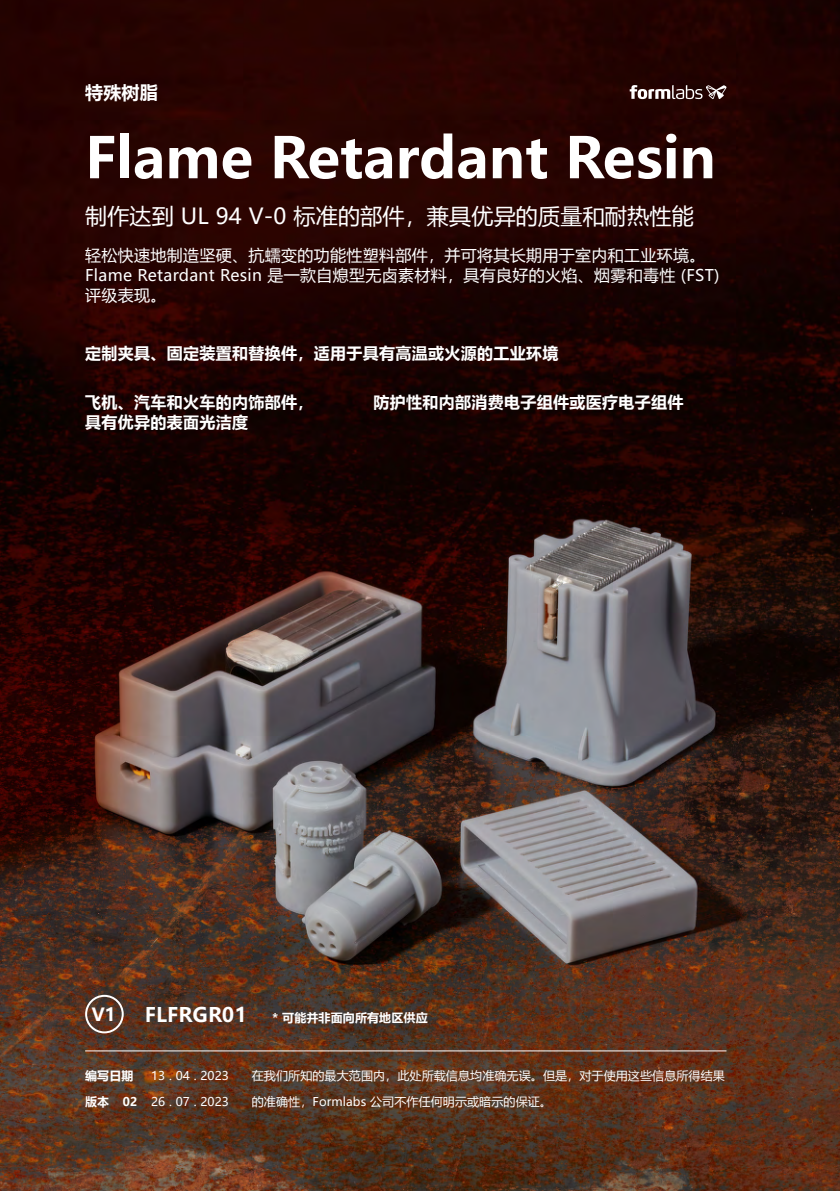
<style>
.page{position:relative;width:840px;height:1191px;background:#fff}
.page>*{position:absolute;margin:0;border:0;box-sizing:border-box;transform-origin:0 0}
.t1{font:700 56px "Microsoft Ya Hei";color:#fff}
.t2{font:22px "Microsoft Ya Hei";letter-spacing:.01em;color:#fff}
.t3{font:700 20px "Microsoft Ya Hei";letter-spacing:.01em;color:#fff}
.t4{font:700 18px "Microsoft Ya Hei";letter-spacing:.01em;color:#fff}
.t5{font:16px/20px "Microsoft Ya Hei";letter-spacing:.02em;color:#fff}
.t6{font:700 16px/20px "Microsoft Ya Hei";letter-spacing:.02em;color:#fff}
.t7{font:12px "Microsoft Ya Hei";letter-spacing:.01em;color:#fff}
.t8{font:700 12px "Microsoft Ya Hei";letter-spacing:.01em;color:#fff}
.s1{font-weight:700}
</style>
<div class="page">
<img style="left:0;top:0;width:839px;height:1191px">
<hr style="left:85px;top:1050px;width:641px;height:1px;background:#fff">
<div style="left:85px;top:994px;width:39px;height:39px;border:2px solid #fff;border-radius:50%"></div>
<svg style="left:629px;top:85px;width:97px;height:14px"></svg>
<p class="t4" style="left:85px;top:80px;width:74px">特殊树脂</p>
<h1 class="t1" style="left:85px;top:119px;width:631px">Flame Retardant Resin</h1>
<h2 class="t2" style="left:85px;top:201px;width:609px">制作达到 UL 94 V-0 标准的部件，兼具优异的质量和耐热性能</h2>
<p class="t5" style="left:85px;top:245px;width:635px">轻松快速地制造坚硬、抗蠕变的功能性塑料部件，并可将其长期用于室内和工业环境。<br>Flame Retardant Resin 是一款自熄型无卤素材料，具有良好的火焰、烟雾和毒性 (FST)评级表现。</p>
<p class="t6" style="left:85px;top:343px;width:474px">定制夹具、固定装置和替换件，适用于具有高温或火源的工业环境</p>
<p class="t6" style="left:85px;top:391px;width:230px">飞机、汽车和火车的内饰部件，具有优异的表面光洁度</p>
<p class="t6" style="left:373px;top:391px;width:311px">防护性和内部消费电子组件或医疗电子组件</p>
<p class="t4" style="left:92px;top:1002px;width:26px">V1</p>
<p class="t3" style="left:145px;top:1001px;width:104px">FLFRGR01</p>
<p class="t8" style="left:272px;top:1009px;width:156px">* 可能并非面向所有地区供应</p>
<p class="t8" style="left:85px;top:1067px;width:50px">编写日期</p>
<p class="t7" style="left:151px;top:1067px;width:79px">13 . 04 . 2023</p>
<p class="t7" style="left:252px;top:1067px;width:474px">在我们所知的最大范围内，此处所载信息均准确无误。但是，对于使用这些信息所得结果</p>
<p class="t7" style="left:85px;top:1093px;width:145px"><span class="s1">版本 02</span> 26 . 07 . 2023</p>
<p class="t7" style="left:252px;top:1093px;width:301px">的准确性，Formlabs 公司不作任何明示或暗示的保证。</p>
</div>
